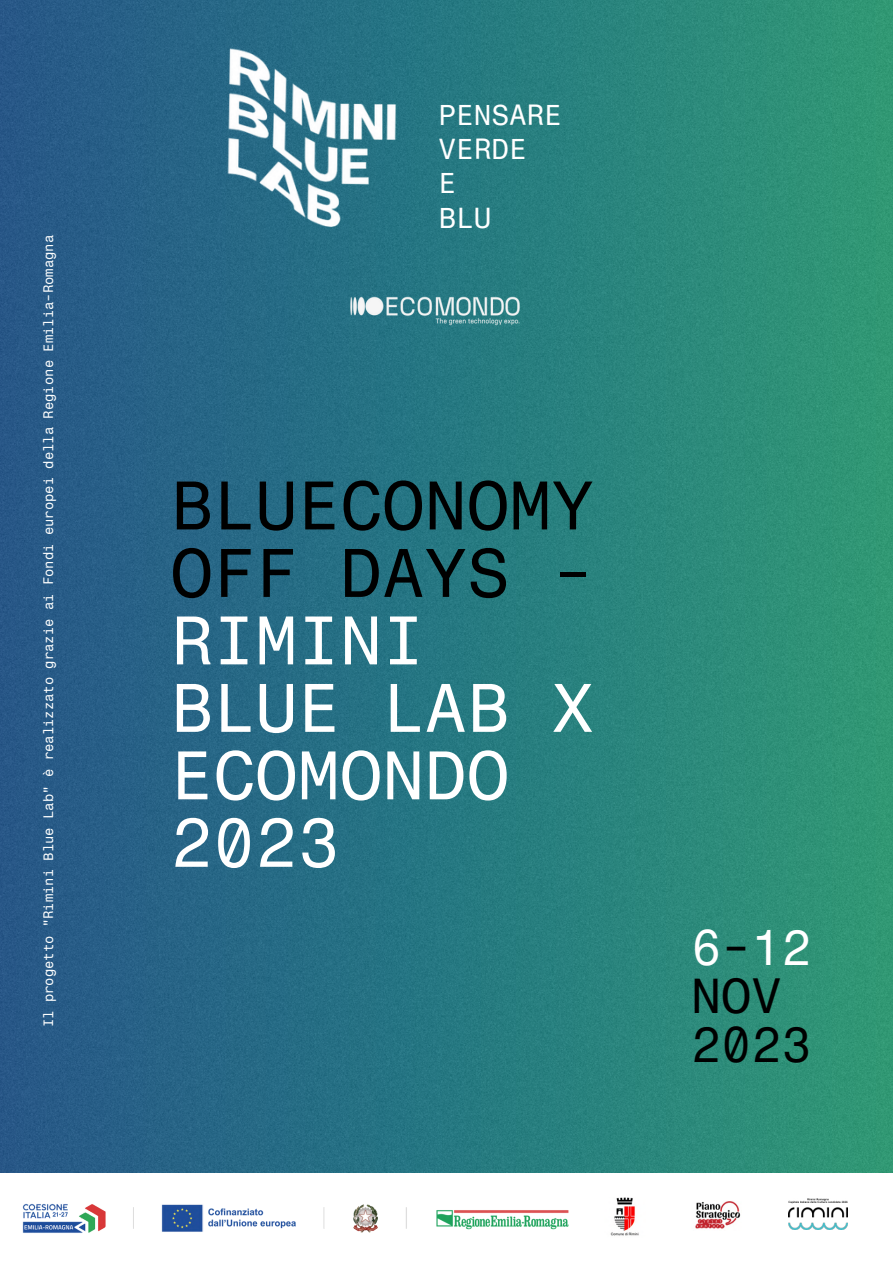
<style>
.page{position:relative;width:893px;height:1264px;background:#fff}
.page>*{position:absolute;margin:0;border:0;box-sizing:border-box;transform-origin:0 0}
.t1{font:68.4px/67.5px "Fragment Mono";color:#fff}
.t2{font:68.4px/67.5px "Fragment Mono";color:#000}
.t3{font:48.75px/48.3px "Fragment Mono";color:#000}
.t4{font:28.5px "Fragment Mono";color:#fff}
.t5{font:13.5px "Fragment Mono";color:#fff}
.s1{color:#fff}
</style>
<div class="page">
<img style="left:0;top:0;width:892px;height:1173px">
<img style="left:610px;top:1197px;width:29px;height:39px">
<img style="left:788px;top:1198px;width:59px;height:31px">
<img style="left:166px;top:0;width:260px;height:312px">
<img style="left:347px;top:293px;width:176px;height:35px">
<img style="left:695px;top:1201px;width:46px;height:28px">
<img style="left:22px;top:1203px;width:547px;height:30px">
<p class="t5" style="left:40px;top:1027px;width:793px;rotate:-90deg">Il progetto "Rimini Blue Lab" è realizzato grazie ai Fondi europei della Regione Emilia-Romagna</p>
<p class="t4" style="left:438px;top:98px;width:125px">PENSARE</p>
<p class="t4" style="left:438px;top:132px;width:90px">VERDE</p>
<p class="t4" style="left:438px;top:166px;width:19px">E</p>
<p class="t4" style="left:438px;top:201px;width:54px">BLU</p>
<p class="t2" style="left:170px;top:471px;width:425px">BLUECONOMY<br>OFF DAYS -</p>
<p class="t1" style="left:170px;top:606px;width:425px">RIMINI<br>BLUE LAB X<br>ECOMONDO<br>2023</p>
<p class="t3" style="left:691px;top:923px;width:122px"><span class="s1">6</span>-<span class="s1">12<br></span>NOV</p>
<p class="t3" style="left:691px;top:1020px;width:122px">2023</p>
</div>
